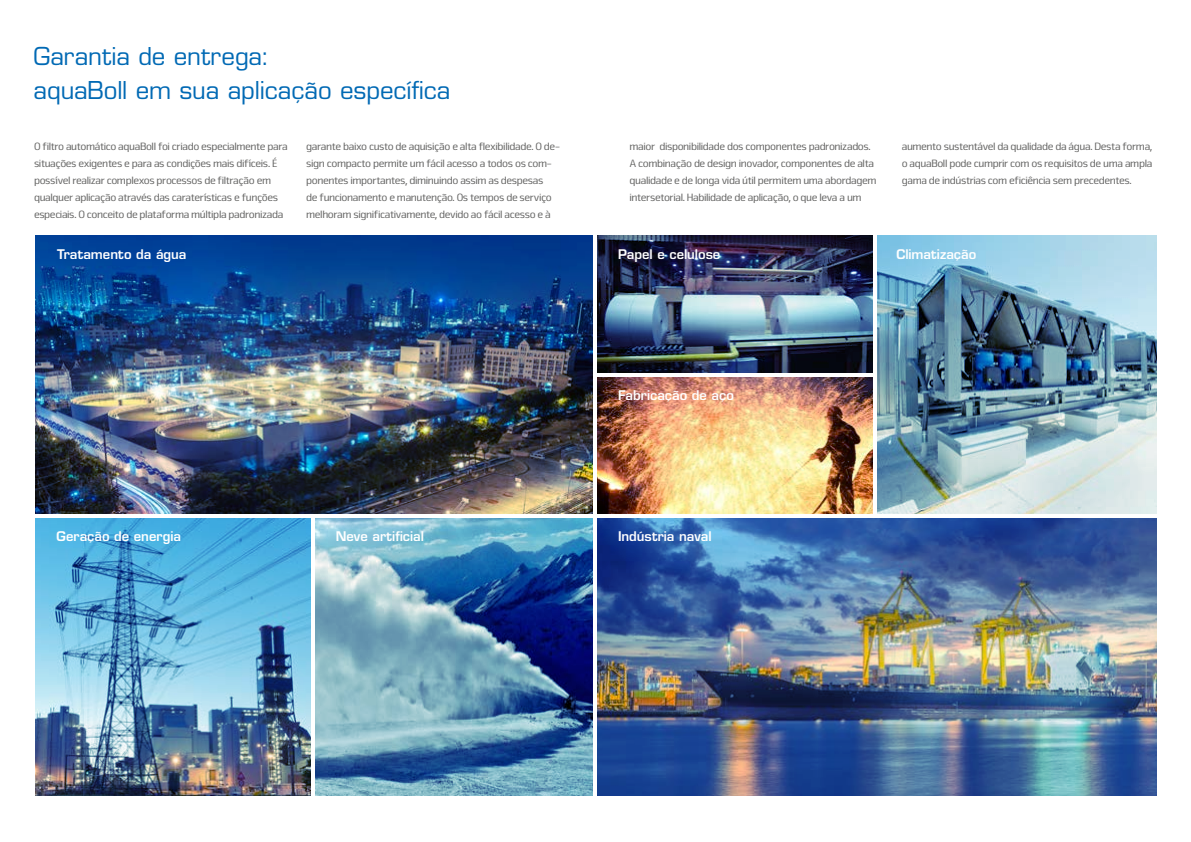
<style>
.page{position:relative;width:1191px;height:842px;background:#fff}
.page>*{position:absolute;margin:0;border:0;box-sizing:border-box;transform-origin:0 0}
.t1{font:24px/34px "Eurostile LT Std";letter-spacing:-.005em;color:#0069b4}
.t2{font:600 13px "Eurostile LT Std";letter-spacing:-.005em;color:#fff}
.t3{font:11px/17px "Nuri";letter-spacing:-.035em;color:#636362}
</style>
<div class="page">
<img style="left:35px;top:235px;width:1122px;height:561px">
<hr style="left:595px;top:373px;width:280px;height:3px;background:#fff">
<hr style="left:311px;top:515px;width:4px;height:288px;background:#fff">
<hr style="left:26px;top:514px;width:1139px;height:3px;background:#fff">
<hr style="left:593px;top:233px;width:4px;height:570px;background:#fff">
<hr style="left:873px;top:233px;width:4px;height:282px;background:#fff">
<h1 class="t1" style="left:34px;top:40px;width:418px">Garantia de entrega:<br>aquaBoll em sua aplicação específica</h1>
<p class="t3" style="left:34px;top:138px;width:255px">O filtro automático aquaBoll foi criado especialmente para situações exigentes e para as condições mais difíceis. É possível realizar complexos processos de filtração em qualquer aplicação através das caraterísticas e funções especiais. O conceito de plataforma múltipla padronizada</p>
<p class="t3" style="left:306px;top:138px;width:255px">garante baixo custo de aquisição e alta flexibilidade. O de&shy;sign compacto permite um fácil acesso a todos os com&shy;ponentes importantes, diminuindo assim as despesas<br>de funcionamento e manutenção. Os tempos de serviço melhoram significativamente, devido ao fácil acesso e à</p>
<p class="t3" style="left:629px;top:138px;width:248px">maior disponibilidade dos componentes padronizados.<br>A combinação de design inovador, componentes de alta qualidade e de longa vida útil permitem uma abordagem intersetorial. Habilidade de aplicação, o que leva a um</p>
<p class="t3" style="left:901px;top:138px;width:252px;text-align:justify">aumento sustentável da qualidade da água. Desta forma, o aquaBoll pode cumprir com os requisitos de uma ampla gama de indústrias com eficiência sem precedentes.</p>
<p class="t2" style="left:57px;top:246px;width:131px">Tratamento da água</p>
<p class="t2" style="left:618px;top:246px;width:104px">Papel e celulose</p>
<p class="t2" style="left:896px;top:246px;width:81px">Climatização</p>
<p class="t2" style="left:618px;top:387px;width:117px">Fabricação de aço</p>
<p class="t2" style="left:57px;top:528px;width:126px">Geração de energia</p>
<p class="t2" style="left:336px;top:528px;width:90px">Neve artificial</p>
<p class="t2" style="left:618px;top:528px;width:95px">Indústria naval</p>
</div>
